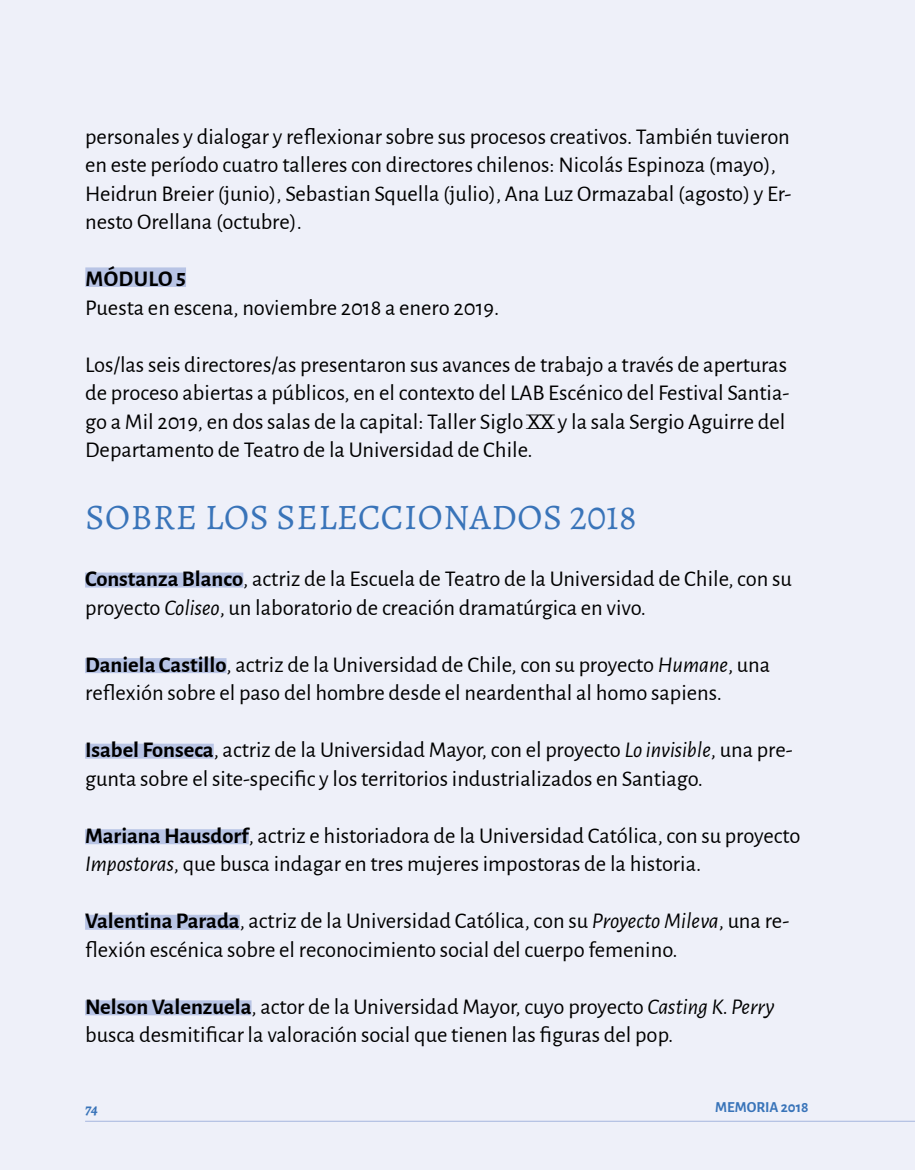
<style>
.page{position:relative;width:915px;height:1170px;background:#fff}
.page>*{position:absolute;margin:0;border:0;box-sizing:border-box;transform-origin:0 0}
.t1{font:36px "Alegreya SC";letter-spacing:.02em;color:#3974b9}
.t2{font:22.5px/28.5px "Alegreya Sans";color:#000}
.t3{font:700 22.5px "Alegreya Sans";letter-spacing:.02em;color:#000}
.t4{font:700 15px "Alegreya Sans SC";color:#3974b9}
.t5{font:italic 700 15px "Alegreya";color:#3974b9}
.s1{font-weight:700}
.s2{font-style:italic}
</style>
<div class="page">
<div style="left:0;top:0;width:914px;height:1169px;background:#eef0f9"></div>
<hr style="left:914px;top:0;width:1px;height:1169px;background:#3974b9">
<hr style="left:85px;top:1120px;width:829px;height:1px;background:#a5b5de">
<div style="left:85px;top:267px;width:101px;height:20px;background:#b8c4e5"></div>
<div style="left:85px;top:572px;width:158px;height:15px;background:#b8c4e5"></div>
<div style="left:85px;top:658px;width:141px;height:15px;background:#b8c4e5"></div>
<div style="left:85px;top:743px;width:129px;height:15px;background:#b8c4e5"></div>
<div style="left:85px;top:829px;width:163px;height:15px;background:#b8c4e5"></div>
<div style="left:85px;top:914px;width:155px;height:15px;background:#b8c4e5"></div>
<div style="left:85px;top:1000px;width:166px;height:15px;background:#b8c4e5"></div>
<p class="t2" style="left:85px;top:121px;width:707px">personales y dialogar y reflexionar sobre sus procesos creativos. También tuvieron en este período cuatro talleres con directores chilenos: Nicolás Espinoza (mayo), Heidrun Breier (junio), Sebastian Squella (julio), Ana Luz Ormazabal (agosto) y Er&shy;nesto Orellana (octubre).</p>
<p class="t3" style="left:85px;top:262px;width:102px">MÓDULO 5</p>
<p class="t2" style="left:85px;top:292px;width:415px">Puesta en escena, noviembre 2018 a enero 2019.</p>
<p class="t2" style="left:85px;top:349px;width:705px">Los/las seis directores/as presentaron sus avances de trabajo a través de aperturas de proceso abiertas a públicos, en el contexto del LAB Escénico del Festival Santia&shy;go a Mil 2019, en dos salas de la capital: Taller Siglo XX y la sala Sergio Aguirre del Departamento de Teatro de la Universidad de Chile.</p>
<h1 class="t1" style="left:85px;top:492px;width:552px">SOBRE LOS SELECCIONADOS 2018</h1>
<p class="t2" style="left:85px;top:563px;width:708px"><span class="s1">Constanza Blanco</span>, actriz de la Escuela de Teatro de la Universidad de Chile, con su proyecto <span class="s2">Coliseo</span>, un laboratorio de creación dramatúrgica en vivo.</p>
<p class="t2" style="left:85px;top:649px;width:686px"><span class="s1">Daniela Castillo</span>, actriz de la Universidad de Chile, con su proyecto <span class="s2">Humane</span>, una reflexión sobre el paso del hombre desde el neardenthal al homo sapiens.</p>
<p class="t2" style="left:85px;top:734px;width:708px"><span class="s1">Isabel Fonseca</span>, actriz de la Universidad Mayor, con el proyecto <span class="s2">Lo invisible</span>, una pre&shy;gunta sobre el site-specific y los territorios industrializados en Santiago.</p>
<p class="t2" style="left:85px;top:820px;width:716px"><span class="s1">Mariana Hausdorf</span>, actriz e historiadora de la Universidad Católica, con su proyecto<br><span class="s2">Impostoras</span>, que busca indagar en tres mujeres impostoras de la historia.</p>
<p class="t2" style="left:85px;top:905px;width:705px"><span class="s1">Valentina Parada</span>, actriz de la Universidad Católica, con su <span class="s2">Proyecto Mileva</span>, una re&shy;flexión escénica sobre el reconocimiento social del cuerpo femenino.</p>
<p class="t2" style="left:85px;top:991px;width:690px"><span class="s1">Nelson Valenzuela</span>, actor de la Universidad Mayor, cuyo proyecto <span class="s2">Casting K. Perry </span>busca desmitificar la valoración social que tienen las figuras del pop.</p>
<p class="t5" style="left:85px;top:1097px;width:14px">74</p>
<p class="t4" style="left:715px;top:1096px;width:95px">MEMORIA 2018</p>
</div>
